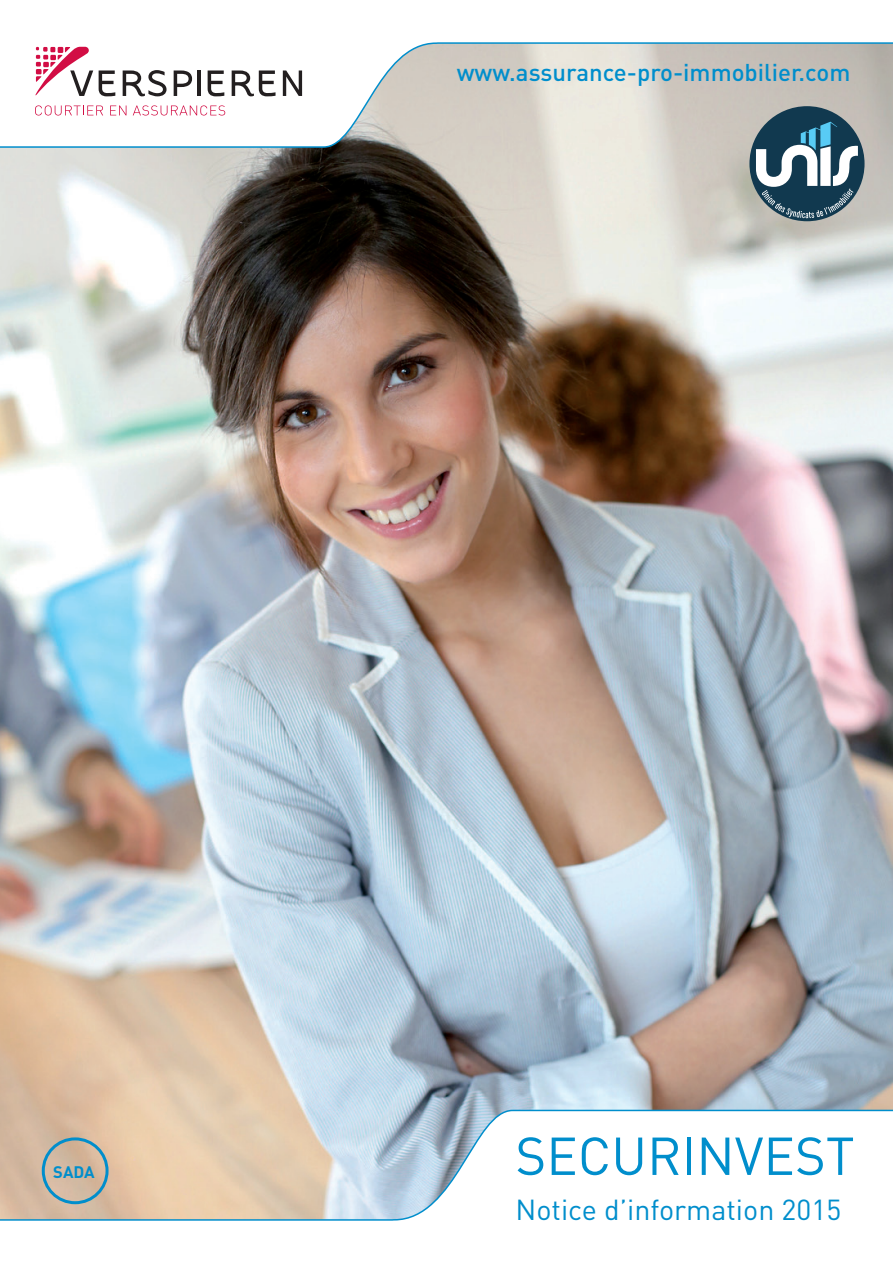
<style>
.page{position:relative;width:893px;height:1263px;background:#fff}
.page>*{position:absolute;margin:0;border:0;box-sizing:border-box;transform-origin:0 0}
.t1{font:52.5px "DIN";color:#008ecc}
.t2{font:28.65px "DIN";color:#008ecc}
.t3{font:500 24px "DIN";color:#008ecc}
.t4{font:700 16.5px "DIN";color:#008ecc}
</style>
<div class="page">
<img style="left:0;top:149px;width:893px;height:960px">
<svg style="left:0;top:1109px;width:893px;height:112px"></svg>
<svg style="left:0;top:42px;width:893px;height:107px"></svg>
<div style="left:42px;top:1137px;width:67px;height:67px;border:3px solid #008ecc;border-radius:50%"></div>
<svg style="left:123px;top:70px;width:44px;height:26px"></svg>
<svg style="left:174px;top:70px;width:18px;height:26px"></svg>
<hr style="left:197px;top:70px;width:3px;height:26px;background:#231f20">
<svg style="left:283px;top:70px;width:19px;height:26px"></svg>
<svg style="left:99px;top:70px;width:16px;height:26px"></svg>
<svg style="left:208px;top:70px;width:16px;height:26px"></svg>
<svg style="left:232px;top:70px;width:44px;height:26px"></svg>
<svg style="left:35px;top:105px;width:68px;height:11px"></svg>
<svg style="left:110px;top:105px;width:16px;height:10px"></svg>
<svg style="left:133px;top:105px;width:92px;height:11px"></svg>
<svg style="left:35px;top:47px;width:58px;height:49px"></svg>
<div style="left:749px;top:106px;width:115px;height:115px;background:#11394f;border-radius:50%"></div>
<svg style="left:756px;top:122px;width:102px;height:96px"></svg>
<p class="t3" style="left:457px;top:57px;width:395px">www.assurance-pro-immobilier.com</p>
<p class="t4" style="left:53px;top:1161px;width:43px">SADA</p>
<h1 class="t1" style="left:515px;top:1123px;width:341px">securinvest</h1>
<p class="t2" style="left:515px;top:1192px;width:327px">Notice d’information 2015</p>
</div>
